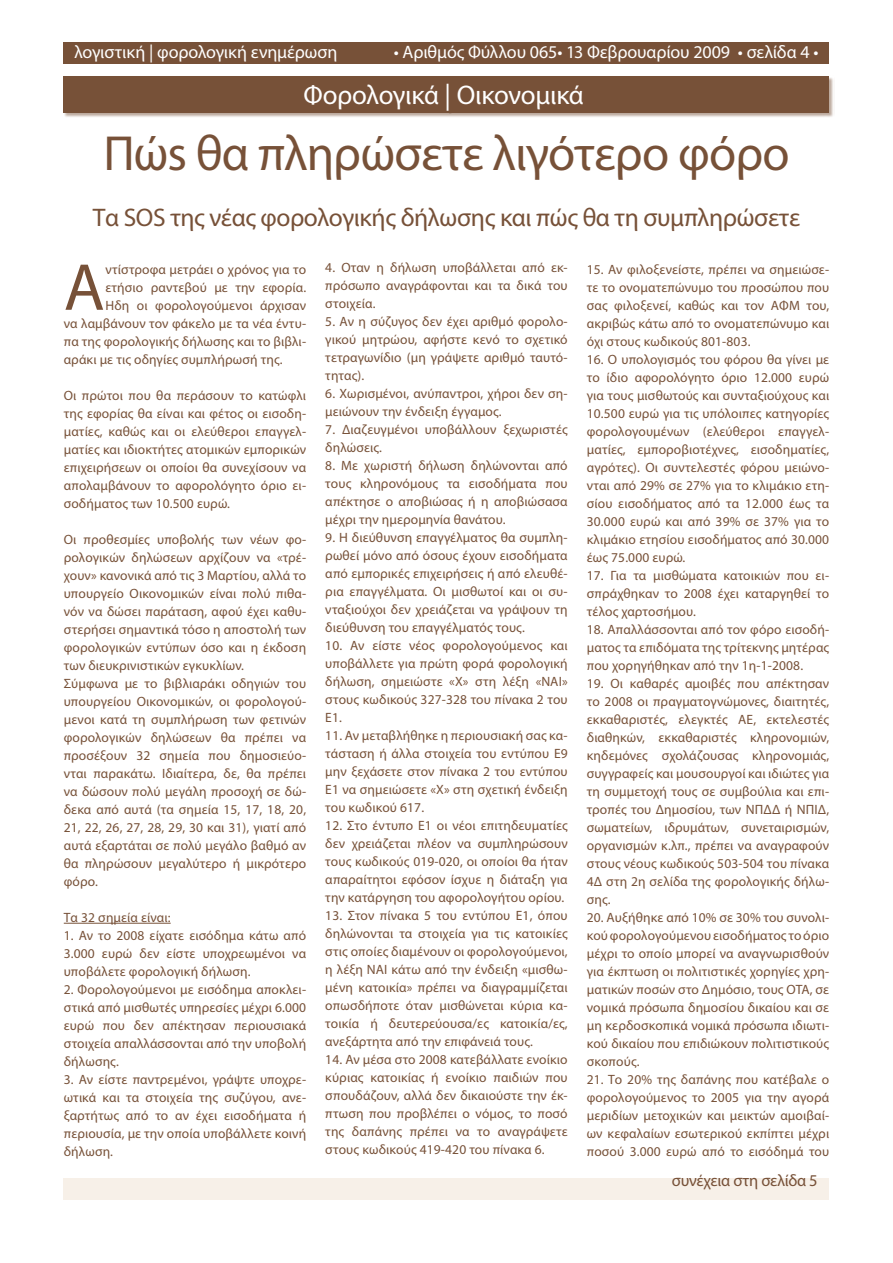
<style>
.page{position:relative;width:893px;height:1263px;background:#fff}
.page>*{position:absolute;margin:0;border:0;box-sizing:border-box;transform-origin:0 0}
.t1{font:66.9px "Myriad Pro";color:#775138}
.t2{font:49.5px "Myriad Pro";letter-spacing:-.015em;color:#775138}
.t3{font:27px "Myriad Pro";letter-spacing:-.01em;color:#fff}
.t4{font:25.5px "Myriad Pro";letter-spacing:-.015em;color:#775138}
.t5{font:18px "Myriad Pro";letter-spacing:-.005em;color:#fff}
.t6{font:16.5px "Myriad Pro";letter-spacing:-.015em;color:#775138}
.t7{font:13.5px/18px "Myriad Pro";letter-spacing:.01em;color:#775138;text-align:justify}
</style>
<div class="page">
<div style="left:64px;top:43px;width:765px;height:21px;background:#775138"></div>
<div style="left:62px;top:75px;width:772px;height:43px;background:#775138;opacity:.5"></div>
<div style="left:64px;top:77px;width:765px;height:36px;background:#775138"></div>
<div style="left:64px;top:1178px;width:765px;height:21px;background:#f7f0e8"></div>
<hr style="left:64px;top:923px;width:107px;height:1px;background:#775138">
<h3 class="t5" style="left:74px;top:41px;width:264px">λογιστική | φορολογική ενημέρωση</h3>
<h3 class="t5" style="left:394px;top:41px;width:426px">• Αριθμός Φύλλου 065• 13 Φεβρουαρίου 2009 • σελίδα 4 •</h3>
<h3 class="t3" style="left:303px;top:78px;width:282px">Φορολογικά | Οικονομικά</h3>
<h2 class="t2" style="left:103px;top:123px;width:688px">Πώs θα πληρώσετε λιγότερο φόρο</h2>
<h3 class="t4" style="left:93px;top:202px;width:709px">Τα SOS της νέας φορολογικής δήλωσης και πώς θα τη συμπληρώσετε</h3>
<h1 class="t1" style="left:64px;top:246px;width:42px">Α</h1>
<p class="t7" style="left:105px;top:260px;width:202px">ντίστροφα μετράει ο χρόνος για το</p>
<p class="t7" style="left:105px;top:278px;width:202px">ετήσιο ραντεβού με την εφορία.</p>
<p class="t7" style="left:105px;top:296px;width:202px">Ηδη οι φορολογούμενοι άρχισαν</p>
<p class="t7" style="left:64px;top:314px;width:244px">να λαμβάνουν τον φάκελο με τα νέα έντυ-</p>
<p class="t7" style="left:64px;top:332px;width:244px">πα της φορολογικής δήλωσης και το βιβλι-</p>
<p class="t7" style="left:64px;top:350px;width:220px">αράκι με τις οδηγίες συμπλήρωσή της.</p>
<p class="t7" style="left:64px;top:386px;width:244px">Οι πρώτοι που θα περάσουν το κατώφλι της εφορίας θα είναι και φέτος οι εισοδη&shy;ματίες, καθώς και οι ελεύθεροι επαγγελ&shy;ματίες και ιδιοκτήτες ατομικών εμπορικών επιχειρήσεων οι οποίοι θα συνεχίσουν να απολαμβάνουν το αφορολόγητο όριο ει&shy;σοδήματος των 10.500 ευρώ.</p>
<p class="t7" style="left:64px;top:530px;width:244px;text-align:left">Οι προθεσμίες υποβολής των νέων φο&shy;ρολογικών δηλώσεων αρχίζουν να «τρέ&shy;χουν» κανονικά από τις 3 Μαρτίου, αλλά το υπουργείο Οικονομικών είναι πολύ πιθα&shy;νόν να δώσει παράταση, αφού έχει καθυ&shy;στερήσει σημαντικά τόσο η αποστολή των φορολογικών εντύπων όσο και η έκδοση των διευκρινιστικών εγκυκλίων.<br>Σύμφωνα με το βιβλιαράκι οδηγιών του υπουργείου Οικονομικών, οι φορολογού&shy;μενοι κατά τη συμπλήρωση των φετινών φορολογικών δηλώσεων θα πρέπει να προσέξουν 32 σημεία που δημοσιεύο&shy;νται παρακάτω. Ιδιαίτερα, δε, θα πρέπει να δώσουν πολύ μεγάλη προσοχή σε δώ&shy;δεκα από αυτά (τα σημεία 15, 17, 18, 20, 21, 22, 26, 27, 28, 29, 30 και 31), γιατί από αυτά εξαρτάται σε πολύ μεγάλο βαθμό αν θα πληρώσουν μεγαλύτερο ή μικρότερο φόρο.</p>
<p class="t7" style="left:64px;top:908px;width:108px">Τα 32 σημεία είναι:</p>
<p class="t7" style="left:64px;top:926px;width:244px">1. Αν το 2008 είχατε εισόδημα κάτω από 3.000 ευρώ δεν είστε υποχρεωμένοι να υποβάλετε φορολογική δήλωση.</p>
<p class="t7" style="left:64px;top:980px;width:244px">2. Φορολογούμενοι με εισόδημα αποκλει&shy;στικά από μισθωτές υπηρεσίες μέχρι 6.000 ευρώ που δεν απέκτησαν περιουσιακά στοιχεία απαλλάσσονται από την υποβολή δήλωσης.</p>
<p class="t7" style="left:64px;top:1070px;width:244px">3. Αν είστε παντρεμένοι, γράψτε υποχρε&shy;ωτικά και τα στοιχεία της συζύγου, ανε&shy;ξαρτήτως από το αν έχει εισοδήματα ή περιουσία, με την οποία υποβάλλετε κοινή δήλωση.</p>
<p class="t7" style="left:325px;top:259px;width:244px">4. Οταν η δήλωση υποβάλλεται από εκ&shy;πρόσωπο αναγράφονται και τα δικά του στοιχεία.</p>
<p class="t7" style="left:325px;top:313px;width:244px">5. Αν η σύζυγος δεν έχει αριθμό φορολο&shy;γικού μητρώου, αφήστε κενό το σχετικό τετραγωνίδιο (μη γράψετε αριθμό ταυτό&shy;τητας).</p>
<p class="t7" style="left:325px;top:385px;width:244px">6. Χωρισμένοι, ανύπαντροι, χήροι δεν ση&shy;μειώνουν την ένδειξη έγγαμος.</p>
<p class="t7" style="left:325px;top:421px;width:244px">7. Διαζευγμένοι υποβάλλουν ξεχωριστές δηλώσεις.</p>
<p class="t7" style="left:325px;top:457px;width:244px">8. Με χωριστή δήλωση δηλώνονται από τους κληρονόμους τα εισοδήματα που απέκτησε ο αποβιώσας ή η αποβιώσασα μέχρι την ημερομηνία θανάτου.</p>
<p class="t7" style="left:325px;top:529px;width:244px">9. Η διεύθυνση επαγγέλματος θα συμπλη&shy;ρωθεί μόνο από όσους έχουν εισοδήματα από εμπορικές επιχειρήσεις ή από ελευθέ&shy;ρια επαγγέλματα. Οι μισθωτοί και οι συ&shy;νταξιούχοι δεν χρειάζεται να γράψουν τη διεύθυνση του επαγγέλματός τους.</p>
<p class="t7" style="left:325px;top:637px;width:244px">10. Αν είστε νέος φορολογούμενος και υποβάλλετε για πρώτη φορά φορολογική δήλωση, σημειώστε «Χ» στη λέξη «ΝΑΙ» στους κωδικούς 327-328 του πίνακα 2 του Ε1.</p>
<p class="t7" style="left:325px;top:727px;width:244px">11. Αν μεταβλήθηκε η περιουσιακή σας κα&shy;τάσταση ή άλλα στοιχεία του εντύπου Ε9 μην ξεχάσετε στον πίνακα 2 του εντύπου Ε1 να σημειώσετε «Χ» στη σχετική ένδειξη του κωδικού 617.</p>
<p class="t7" style="left:325px;top:817px;width:244px">12. Στο έντυπο Ε1 οι νέοι επιτηδευματίες δεν χρειάζεται πλέον να συμπληρώσουν τους κωδικούς 019-020, οι οποίοι θα ήταν απαραίτητοι εφόσον ίσχυε η διάταξη για την κατάργηση του αφορολογήτου ορίου.</p>
<p class="t7" style="left:325px;top:907px;width:244px">13. Στον πίνακα 5 του εντύπου Ε1, όπου δηλώνονται τα στοιχεία για τις κατοικίες στις οποίες διαμένουν οι φορολογούμενοι, η λέξη ΝΑΙ κάτω από την ένδειξη «μισθω&shy;μένη κατοικία» πρέπει να διαγραμμίζεται οπωσδήποτε όταν μισθώνεται κύρια κα&shy;τοικία ή δευτερεύουσα/ες κατοικία/ες, ανεξάρτητα από την επιφάνειά τους.</p>
<p class="t7" style="left:325px;top:1051px;width:244px">14. Αν μέσα στο 2008 κατεβάλλατε ενοίκιο κύριας κατοικίας ή ενοίκιο παιδιών που σπουδάζουν, αλλά δεν δικαιούστε την έκ&shy;πτωση που προβλέπει ο νόμος, το ποσό της δαπάνης πρέπει να το αναγράψετε στους κωδικούς 419-420 του πίνακα 6.</p>
<p class="t7" style="left:587px;top:260px;width:244px">15. Αν φιλοξενείστε, πρέπει να σημειώσε&shy;τε το ονοματεπώνυμο του προσώπου που σας φιλοξενεί, καθώς και τον ΑΦΜ του, ακριβώς κάτω από το ονοματεπώνυμο και όχι στους κωδικούς 801-803.</p>
<p class="t7" style="left:587px;top:350px;width:244px">16. Ο υπολογισμός του φόρου θα γίνει με το ίδιο αφορολόγητο όριο 12.000 ευρώ για τους μισθωτούς και συνταξιούχους και 10.500 ευρώ για τις υπόλοιπες κατηγορίες φορολογουμένων (ελεύθεροι επαγγελ&shy;ματίες, εμποροβιοτέχνες, εισοδηματίες, αγρότες). Οι συντελεστές φόρου μειώνο&shy;νται από 29% σε 27% για το κλιμάκιο ετη&shy;σίου εισοδήματος από τα 12.000 έως τα 30.000 ευρώ και από 39% σε 37% για το κλιμάκιο ετησίου εισοδήματος από 30.000 έως 75.000 ευρώ.</p>
<p class="t7" style="left:587px;top:566px;width:244px">17. Για τα μισθώματα κατοικιών που ει&shy;σπράχθηκαν το 2008 έχει καταργηθεί το τέλος χαρτοσήμου.</p>
<p class="t7" style="left:587px;top:620px;width:244px">18. Απαλλάσσονται από τον φόρο εισοδή&shy;ματος τα επιδόματα της τρίτεκνης μητέρας που χορηγήθηκαν από την 1η-1-2008.</p>
<p class="t7" style="left:587px;top:674px;width:244px">19. Οι καθαρές αμοιβές που απέκτησαν το 2008 οι πραγματογνώμονες, διαιτητές, εκκαθαριστές, ελεγκτές ΑΕ, εκτελεστές διαθηκών, εκκαθαριστές κληρονομιών, κηδεμόνες σχολάζουσας κληρονομιάς, συγγραφείς και μουσουργοί και ιδιώτες για τη συμμετοχή τους σε συμβούλια και επι&shy;τροπές του Δημοσίου, των ΝΠΔΔ ή ΝΠΙΔ, σωματείων, ιδρυμάτων, συνεταιρισμών, οργανισμών κ.λπ., πρέπει να αναγραφούν στους νέους κωδικούς 503-504 του πίνακα 4Δ στη 2η σελίδα της φορολογικής δήλω&shy;σης.</p>
<p class="t7" style="left:587px;top:908px;width:244px">20. Αυξήθηκε από 10% σε 30% του συνολι&shy;κού φορολογούμενου εισοδήματος το όριο μέχρι το οποίο μπορεί να αναγνωρισθούν για έκπτωση οι πολιτιστικές χορηγίες χρη&shy;ματικών ποσών στο Δημόσιο, τους ΟΤΑ, σε νομικά πρόσωπα δημοσίου δικαίου και σε μη κερδοσκοπικά νομικά πρόσωπα ιδιωτι&shy;κού δικαίου που επιδιώκουν πολιτιστικούς σκοπούς.</p>
<p class="t7" style="left:587px;top:1070px;width:244px">21. Το 20% της δαπάνης που κατέβαλε ο φορολογούμενος το 2005 για την αγορά μεριδίων μετοχικών και μεικτών αμοιβαί&shy;ων κεφαλαίων εσωτερικού εκπίπτει μέχρι ποσού 3.000 ευρώ από το εισόδημά του</p>
<p class="t6" style="left:672px;top:1170px;width:147px">συνέχεια στη σελίδα 5</p>
</div>
